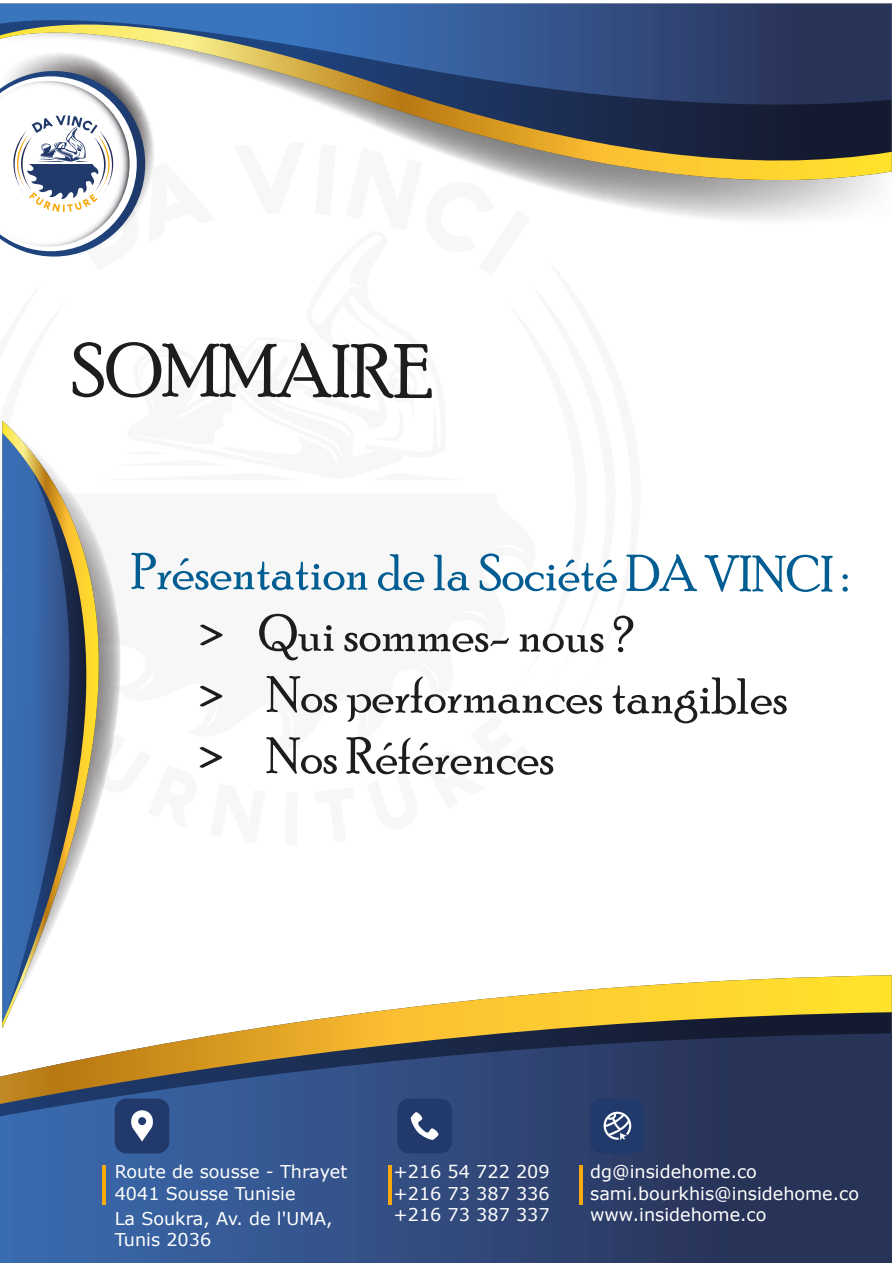
<style>
.page{position:relative;width:893px;height:1263px;background:#fff}
.page>*{position:absolute;margin:0;border:0;box-sizing:border-box;transform-origin:0 0}
.t1{font:75px "Poor Richard";color:#1d1d1b}
.t2{font:51px/61.2px "Poor Richard";letter-spacing:-.005em;color:#1d1d1b}
.t3{font:51px "Poor Richard";letter-spacing:-.005em;color:#025e92}
.t4{font:17.55px/21.1px "Verdana";color:#fff}
</style>
<div class="page">
<svg style="left:2px;top:421px;width:118px;height:554px"></svg>
<svg style="left:573px;top:194px;width:300px;height:26px"></svg>
<svg style="left:0;top:4px;width:892px;height:21px;background:#335b95"></svg>
<svg style="left:0;top:25px;width:892px;height:169px"></svg>
<svg style="left:0;top:52px;width:216px;height:205px"></svg>
<svg style="left:0;top:1104px;width:892px;height:159px;background:#304a7c"></svg>
<svg style="left:0;top:975px;width:892px;height:129px"></svg>
<div style="left:115px;top:1098px;width:54px;height:55px;background:#213a6b;border-radius:12px"></div>
<svg style="left:131px;top:1110px;width:22px;height:31px"></svg>
<div style="left:397px;top:1098px;width:55px;height:55px;background:#213a6b;border-radius:12px"></div>
<svg style="left:411px;top:1112px;width:27px;height:28px"></svg>
<div style="left:590px;top:1098px;width:55px;height:55px;background:#213a6b;border-radius:12px"></div>
<svg style="left:604px;top:1112px;width:27px;height:28px"></svg>
<hr style="left:103px;top:1165px;width:3px;height:39px;background:#f8a90d">
<hr style="left:579px;top:1165px;width:4px;height:39px;background:#f8a90d">
<hr style="left:388px;top:1165px;width:4px;height:39px;background:#f8a90d">
<h1 class="t1" style="left:71px;top:328px;width:362px">SOMMAIRE</h1>
<h2 class="t3" style="left:131px;top:543px;width:719px">Présentation de la Société DA VINCI :</h2>
<h2 class="t2" style="left:196px;top:603px;width:594px">&gt; Qui sommes- nous ?<br>&gt; Nos performances tangibles &gt; Nos Références</h2>
<p class="t4" style="left:115px;top:1161px;width:234px">Route de sousse - Thrayet<br>4041 Sousse Tunisie</p>
<p class="t4" style="left:115px;top:1208px;width:219px">La Soukra, Av. de l'UMA,<br>Tunis 2036</p>
<p class="t4" style="left:393px;top:1161px;width:158px;text-align:justify">+216 54 722 209 +216 73 387 336 +216 73 387 337</p>
<p class="t4" style="left:590px;top:1161px;width:270px">dg@insidehome.co sami.bourkhis@insidehome.co www.insidehome.co</p>
</div>
